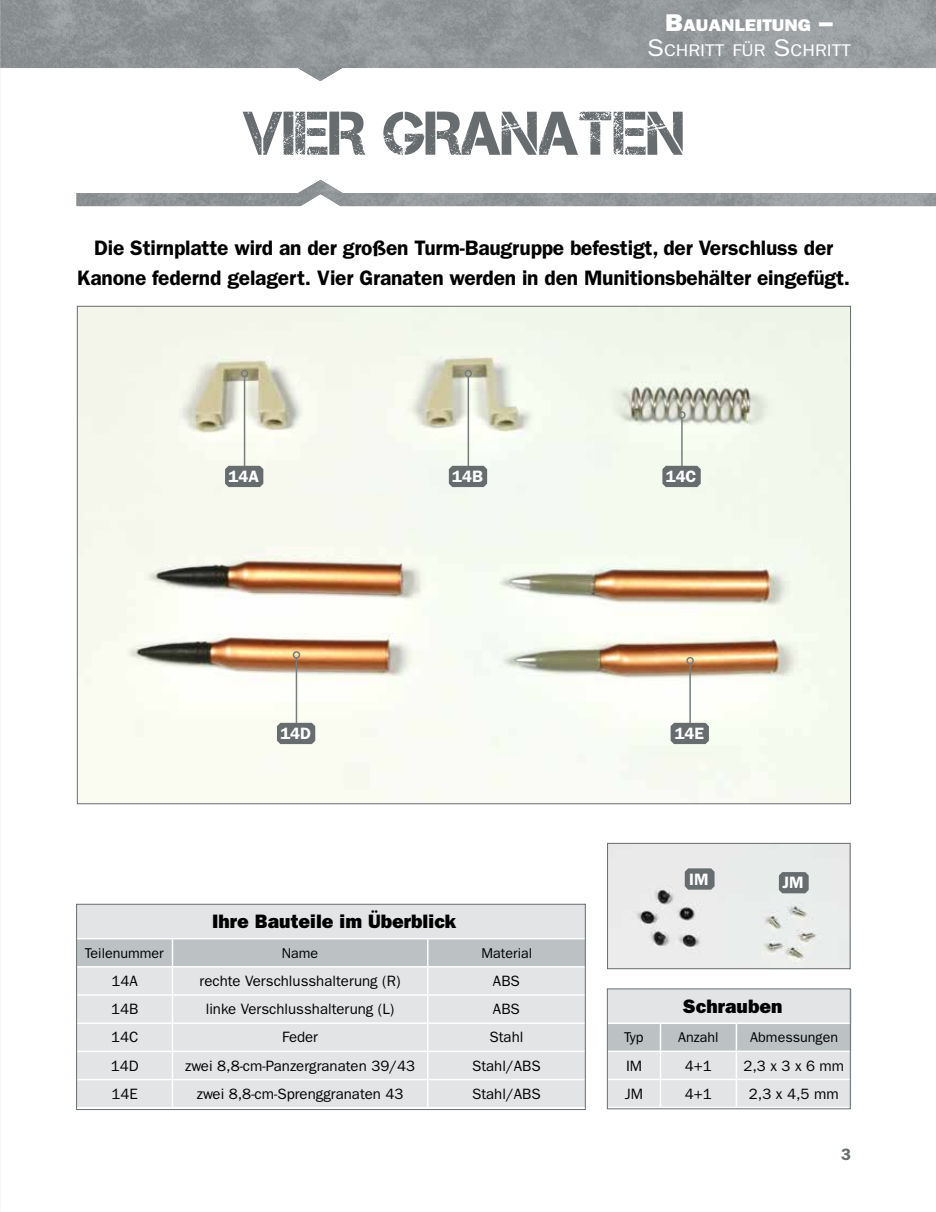
<style>
.page{position:relative;width:936px;height:1212px;background:#fff}
.page>*{position:absolute;margin:0;border:0;box-sizing:border-box;transform-origin:0 0}
.t1{font:61.5px "Capture Smallz";color:#676c6e}
.t2{font:600 21px/30px "ITC Franklin Gothic Std";letter-spacing:-.01em;color:#000;text-align:center}
.t3{font:19.5px "ITC Franklin Gothic Std Hvy";color:#000}
.t4{font:16.95px "ITC Franklin Gothic Std";color:#fff;scale:1.12 1}
.t5{font:16.95px "ITC Franklin Gothic Std Hvy";color:#fff;scale:1.12 1}
.t6{font:600 16.5px "ITC Franklin Gothic Std";color:#fff}
.t7{font:600 16.5px "ITC Franklin Gothic Std";color:#676c6e}
.t8{font:15px "ITC Franklin Gothic Std";color:#000}
.t9{font:14.25px "ITC Franklin Gothic Std";color:#000}
.s1{font-size:24.3px}
</style>
<div class="page">
<img style="left:0;top:0;width:935px;height:81px">
<img style="left:79px;top:308px;width:769px;height:494px">
<img style="left:609px;top:845px;width:239px;height:122px">
<div style="left:607px;top:843px;width:243px;height:126px;border:1px solid #676c6e"></div>
<div style="left:77px;top:905px;width:508px;height:34px;background:#e2e4e5"></div>
<svg style="left:78px;top:939px;width:505px;height:168px"></svg>
<hr style="left:77px;top:938px;width:95px;height:1px;background:#fff">
<hr style="left:172px;top:938px;width:255px;height:1px;background:#fff">
<hr style="left:427px;top:938px;width:158px;height:1px;background:#fff">
<div style="left:76px;top:904px;width:509px;height:206px;border:1px solid #676c6e"></div>
<div style="left:607px;top:989px;width:244px;height:34px;background:#e2e4e5"></div>
<svg style="left:609px;top:1024px;width:242px;height:83px"></svg>
<hr style="left:659px;top:1024px;width:2px;height:26px;background:#fff">
<hr style="left:735px;top:1024px;width:2px;height:26px;background:#fff">
<hr style="left:607px;top:1050px;width:53px;height:2px;background:#fff">
<hr style="left:660px;top:1050px;width:76px;height:2px;background:#fff">
<hr style="left:659px;top:1052px;width:2px;height:27px;background:#fff">
<hr style="left:736px;top:1050px;width:115px;height:2px;background:#fff">
<hr style="left:735px;top:1052px;width:2px;height:27px;background:#fff">
<hr style="left:607px;top:1079px;width:53px;height:1px;background:#fff">
<hr style="left:660px;top:1079px;width:76px;height:1px;background:#fff">
<hr style="left:659px;top:1080px;width:2px;height:27px;background:#fff">
<hr style="left:736px;top:1079px;width:115px;height:1px;background:#fff">
<hr style="left:735px;top:1080px;width:2px;height:27px;background:#fff">
<hr style="left:607px;top:1022px;width:53px;height:2px;background:#fff">
<hr style="left:660px;top:1022px;width:76px;height:2px;background:#fff">
<hr style="left:736px;top:1022px;width:115px;height:2px;background:#fff">
<div style="left:607px;top:988px;width:243px;height:121px;border:1px solid #676c6e"></div>
<svg style="left:684px;top:868px;width:30px;height:22px"></svg>
<hr style="left:244px;top:376px;width:1px;height:100px;background:#777d7f">
<div style="left:241px;top:370px;width:7px;height:7px;border:2px solid #777d7f;border-radius:50%"></div>
<svg style="left:225px;top:466px;width:38px;height:21px"></svg>
<svg style="left:778px;top:872px;width:30px;height:21px"></svg>
<hr style="left:467px;top:376px;width:2px;height:100px;background:#777d7f">
<div style="left:464px;top:370px;width:8px;height:7px;border:2px solid #777d7f;border-radius:50%"></div>
<svg style="left:449px;top:466px;width:38px;height:21px"></svg>
<hr style="left:681px;top:418px;width:1px;height:58px;background:#777d7f">
<div style="left:678px;top:411px;width:7px;height:8px;border:2px solid #777d7f;border-radius:50%"></div>
<svg style="left:662px;top:466px;width:38px;height:21px"></svg>
<hr style="left:296px;top:658px;width:1px;height:75px;background:#777d7f">
<div style="left:293px;top:651px;width:7px;height:8px;border:2px solid #777d7f;border-radius:50%"></div>
<svg style="left:277px;top:723px;width:38px;height:21px"></svg>
<hr style="left:689px;top:664px;width:1px;height:69px;background:#777d7f">
<div style="left:686px;top:657px;width:7px;height:7px;border:2px solid #777d7f;border-radius:50%"></div>
<svg style="left:670px;top:723px;width:38px;height:21px"></svg>
<img style="left:77px;top:180px;width:858px;height:26px">
<p class="t5" style="left:665px;top:15px;width:151px"><span class="s1">B</span>AUANLEITUNG <span class="s1">–</span></p>
<p class="t4" style="left:647px;top:41px;width:183px"><span class="s1">S</span>CHRITT FÜR <span class="s1">S</span>CHRITT</p>
<h1 class="t1" style="left:242px;top:99px;width:444px">VIER GRANATEN</h1>
<h2 class="t2" style="left:77px;top:233px;width:774px">Die Stirnplatte wird an der großen Turm-Baugruppe befestigt, der Verschluss der<br>Kanone federnd gelagert. Vier Granaten werden in den Munitionsbehälter eingefügt.</h2>
<p class="t6" style="left:228px;top:467px;width:32px">14A</p>
<p class="t6" style="left:452px;top:467px;width:32px">14B</p>
<p class="t6" style="left:665px;top:467px;width:32px">14C</p>
<p class="t6" style="left:280px;top:724px;width:32px">14D</p>
<p class="t6" style="left:674px;top:724px;width:31px">14E</p>
<h3 class="t3" style="left:212px;top:910px;width:245px">Ihre Bauteile im Überblick</h3>
<p class="t6" style="left:689px;top:869px;width:21px">IM</p>
<p class="t6" style="left:782px;top:873px;width:23px">JM</p>
<p class="t9" style="left:85px;top:944px;width:80px">Teilenummer</p>
<p class="t9" style="left:282px;top:944px;width:38px">Name</p>
<p class="t9" style="left:481px;top:944px;width:52px">Material</p>
<p class="t8" style="left:111px;top:972px;width:28px">14A</p>
<p class="t8" style="left:199px;top:972px;width:202px">rechte Verschlusshalterung (R)</p>
<p class="t8" style="left:493px;top:972px;width:28px">ABS</p>
<p class="t8" style="left:111px;top:1000px;width:29px">14B</p>
<p class="t8" style="left:206px;top:1000px;width:190px">linke Verschlusshalterung (L)</p>
<p class="t8" style="left:493px;top:1000px;width:28px">ABS</p>
<p class="t8" style="left:111px;top:1029px;width:29px">14C</p>
<p class="t8" style="left:282px;top:1029px;width:38px">Feder</p>
<p class="t8" style="left:489px;top:1029px;width:35px">Stahl</p>
<p class="t8" style="left:111px;top:1057px;width:29px">14D</p>
<p class="t8" style="left:185px;top:1057px;width:232px">zwei 8,8-cm-Panzergranaten 39/43</p>
<p class="t8" style="left:472px;top:1057px;width:70px">Stahl/ABS</p>
<p class="t8" style="left:111px;top:1085px;width:28px">14E</p>
<p class="t8" style="left:197px;top:1085px;width:208px">zwei 8,8-cm-Sprenggranaten 43</p>
<p class="t8" style="left:472px;top:1085px;width:70px">Stahl/ABS</p>
<h3 class="t3" style="left:683px;top:994px;width:101px">Schrauben</h3>
<p class="t9" style="left:624px;top:1029px;width:21px">Typ</p>
<p class="t9" style="left:678px;top:1029px;width:42px">Anzahl</p>
<p class="t9" style="left:750px;top:1029px;width:89px">Abmessungen</p>
<p class="t8" style="left:626px;top:1057px;width:18px">IM</p>
<p class="t8" style="left:685px;top:1057px;width:28px">4+1</p>
<p class="t8" style="left:743px;top:1057px;width:102px">2,3 x 3 x 6 mm</p>
<p class="t8" style="left:625px;top:1085px;width:20px">JM</p>
<p class="t8" style="left:685px;top:1085px;width:28px">4+1</p>
<p class="t8" style="left:749px;top:1085px;width:91px">2,3 x 4,5 mm</p>
<p class="t7" style="left:840px;top:1144px;width:11px">3</p>
</div>
